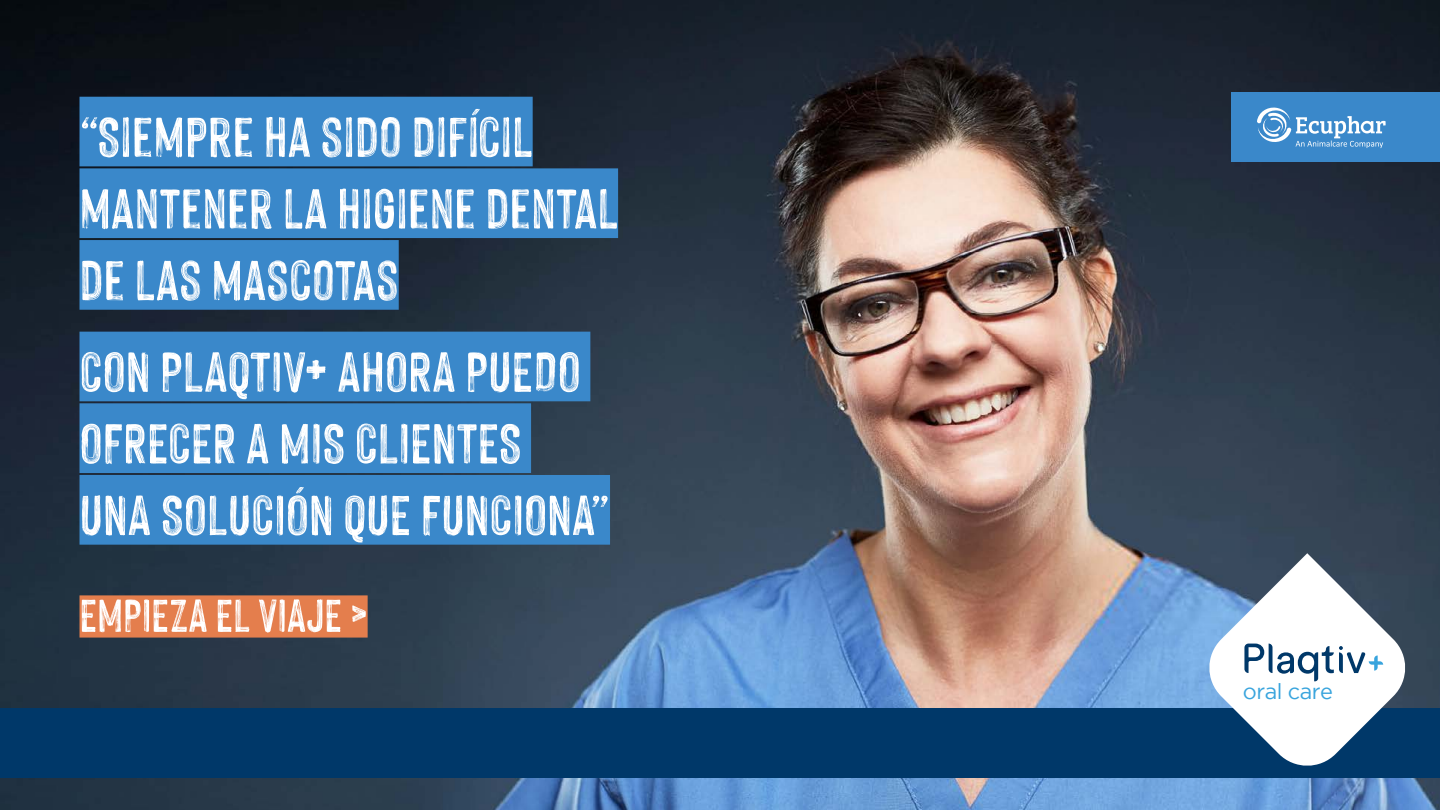
<style>
.page{position:relative;width:1440px;height:810px;background:#fff}
.page>*{position:absolute;margin:0;border:0;box-sizing:border-box;transform-origin:0 0}
.t1{font:61.5px/71.6px "Hackney Personal Use Only";color:#fff}
.t2{font:50.4px "Hackney Personal Use Only";color:#fff}
.t3{font:21.67px "Gotham";letter-spacing:-.025em;color:#38a4dd}
</style>
<div class="page">
<img style="left:0;top:0;width:1440px;height:810px">
<div style="left:1231px;top:93px;width:209px;height:69px;background:#3a88ca"></div>
<div style="left:80px;top:97px;width:453px;height:69px;background:#3a88ca"></div>
<div style="left:80px;top:168px;width:538px;height:70px;background:#3a88ca"></div>
<div style="left:80px;top:240px;width:319px;height:70px;background:#3a88ca"></div>
<div style="left:80px;top:332px;width:510px;height:69px;background:#3a88ca"></div>
<div style="left:80px;top:403px;width:451px;height:70px;background:#3a88ca"></div>
<div style="left:80px;top:475px;width:530px;height:70px;background:#3a88ca"></div>
<div style="left:0;top:709px;width:1440px;height:69px;background:#003869"></div>
<svg style="left:1205px;top:553px;width:204px;height:213px"></svg>
<svg style="left:1257px;top:107px;width:129px;height:41px"></svg>
<div style="left:80px;top:595px;width:288px;height:43px;background:#e47e4d"></div>
<p class="t1" style="left:80px;top:99px;width:540px">“SIEMPRE HA SIDO DIFÍCIL<br>MANTENER LA HIGIENE DENTAL<br>DE LAS MASCOTAS</p>
<p class="t1" style="left:80px;top:334px;width:532px">CON PLAQTIV+ AHORA PUEDO<br>OFRECER A MIS CLIENTES<br>UNA SOLUCIÓN QUE FUNCIONA”</p>
<p class="t2" style="left:80px;top:588px;width:290px">EMPIEZA EL VIAJE &gt;</p>
<p class="t3" style="left:1243px;top:680px;width:92px">oral care</p>
</div>
